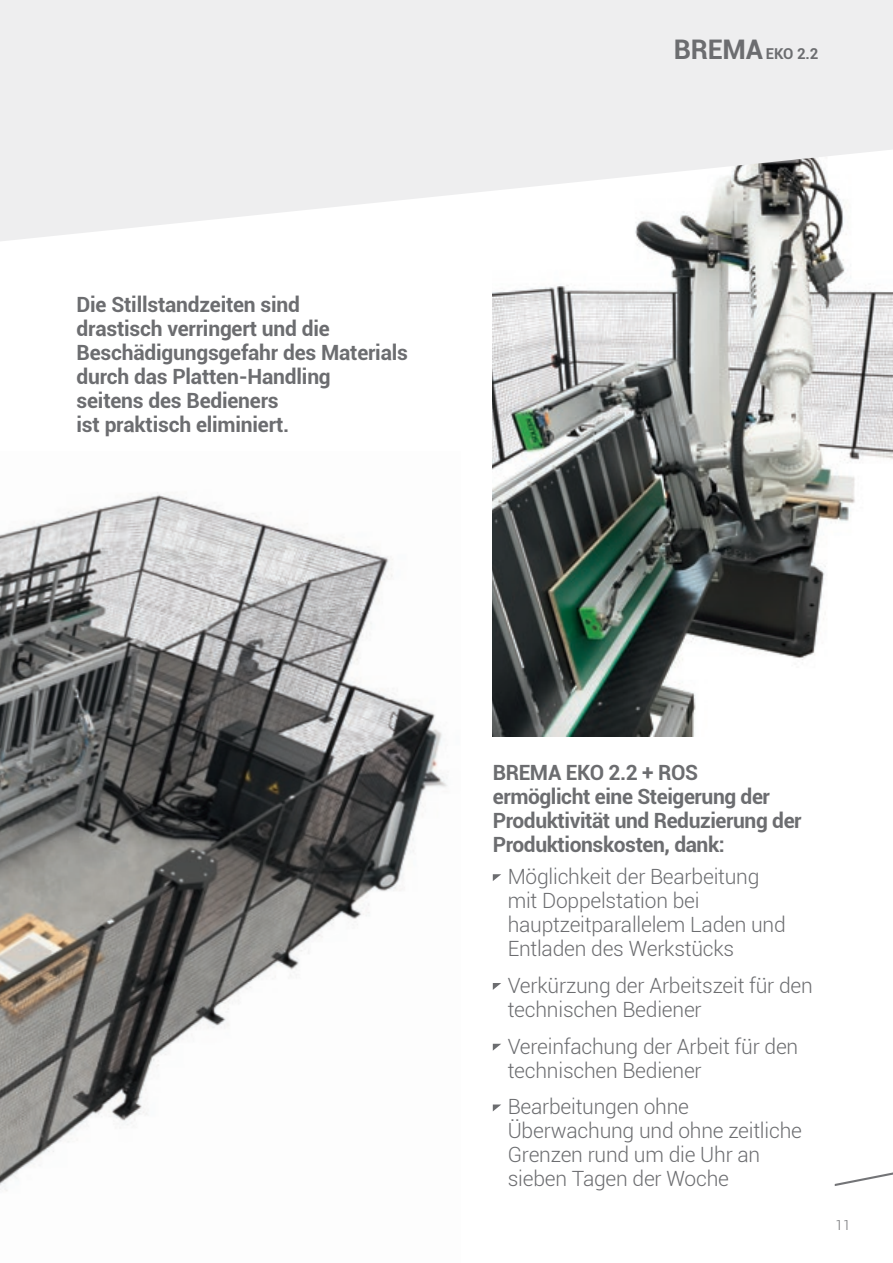
<style>
.page{position:relative;width:893px;height:1263px;background:#fff}
.page>*{position:absolute;margin:0;border:0;box-sizing:border-box;transform-origin:0 0}
.t1{font:300 21px/24px "Roboto";letter-spacing:-.01em;color:#6c6d70}
.t2{font:700 21px/24px "Roboto";letter-spacing:-.01em;color:#6c6d70}
.t3{font:700 15px "Roboto";color:#6c6d70}
.t4{font:300 13.5px "Roboto";color:#6c6d70}
.s1{font-size:27px}
</style>
<div class="page">
<svg style="left:835px;top:1172px;width:58px;height:14px"></svg>
<img style="left:0;top:492px;width:448px;height:699px">
<img style="left:493px;top:241px;width:400px;height:495px">
<svg style="left:0;top:0;width:893px;height:241px;background:#ececed"></svg>
<svg style="left:493px;top:874px;width:8px;height:7px"></svg>
<svg style="left:493px;top:983px;width:8px;height:7px"></svg>
<svg style="left:493px;top:1044px;width:8px;height:7px"></svg>
<svg style="left:493px;top:1104px;width:8px;height:7px"></svg>
<p class="t2" style="left:77px;top:291px;width:333px">Die Stillstandzeiten sind<br>drastisch verringert und die<br>Beschädigungsgefahr des Materials durch das Platten-Handling<br>seitens des Bedieners<br>ist praktisch eliminiert.</p>
<p class="t3" style="left:674px;top:43px;width:146px"><span class="s1">BREMA</span> EKO 2.2</p>
<p class="t2" style="left:493px;top:759px;width:310px">BREMA EKO 2.2 + ROS<br>ermöglicht eine Steigerung der<br>Produktivität und Reduzierung der<br>Produktionskosten, dank:</p>
<p class="t1" style="left:508px;top:864px;width:280px">Möglichkeit der Bearbeitung mit Doppelstation bei hauptzeitparallelem Laden und<br>Entladen des Werkstücks</p>
<p class="t1" style="left:508px;top:973px;width:307px">Verkürzung der Arbeitszeit für den technischen Bediener</p>
<p class="t1" style="left:508px;top:1033px;width:292px">Vereinfachung der Arbeit für den technischen Bediener</p>
<p class="t1" style="left:508px;top:1094px;width:296px">Bearbeitungen ohne<br>Überwachung und ohne zeitliche<br>Grenzen rund um die Uhr an sieben Tagen der Woche</p>
<p class="t4" style="left:836px;top:1215px;width:16px">11</p>
</div>
